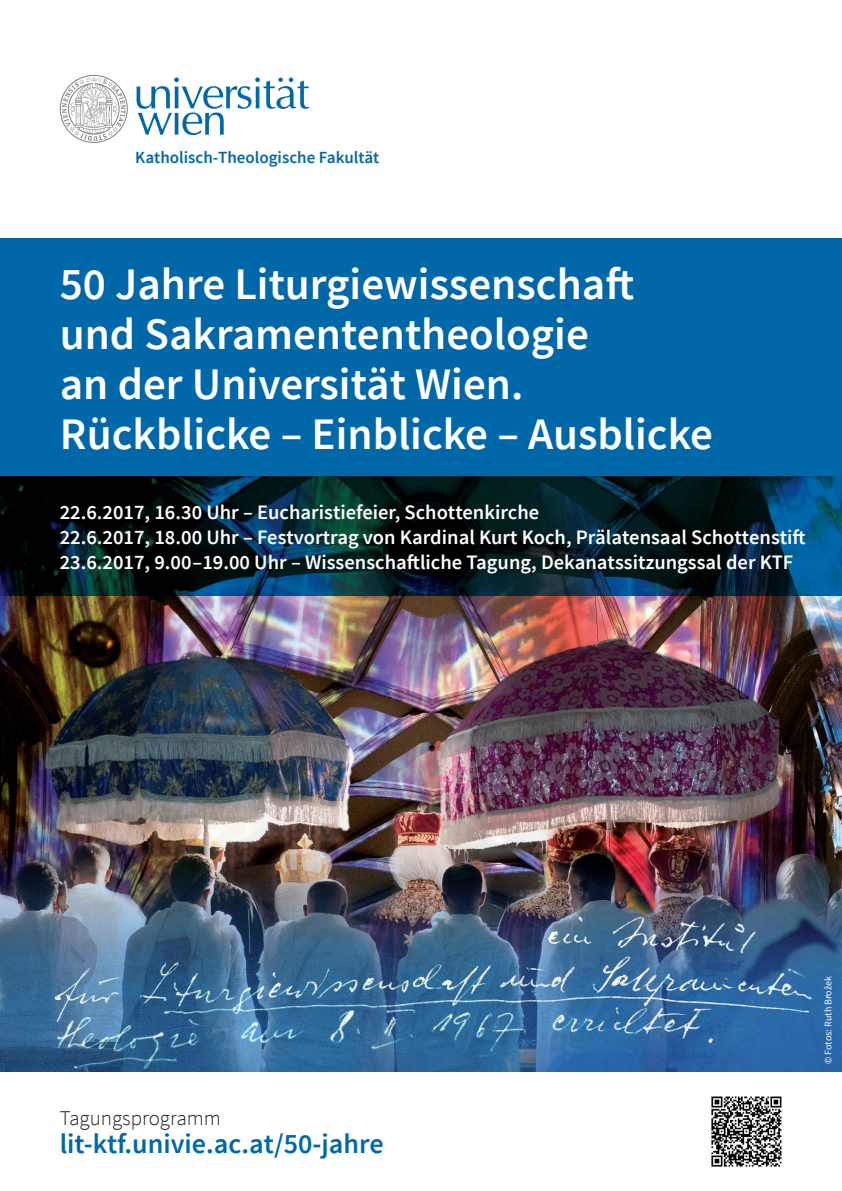
<style>
.page{position:relative;width:842px;height:1191px;background:#fff}
.page>*{position:absolute;margin:0;border:0;box-sizing:border-box;transform-origin:0 0}
.t1{font:600 45px/50px "Source Sans Pro";color:#fff}
.t2{font:600 28px "Source Sans Pro";color:#0068a9}
.t3{font:300 21px "Source Sans Pro";color:#231f20}
.t4{font:600 20.5px/25px "Source Sans Pro";color:#fff}
.t5{font:600 17px "Source Sans Pro";color:#0068a9}
.t6{font:10px "Source Sans Pro";color:#fff}
</style>
<div class="page">
<img style="left:0;top:477px;width:842px;height:594px">
<svg style="left:60px;top:75px;width:68px;height:68px"></svg>
<svg style="left:137px;top:77px;width:172px;height:58px"></svg>
<div style="left:0;top:238px;width:842px;height:238px;background:#0068a9"></div>
<img style="left:0;top:476px;width:842px;height:1px">
<img style="left:711px;top:1096px;width:71px;height:71px">
<p class="t5" style="left:135px;top:147px;width:246px">Katholisch-Theologische Fakultät</p>
<h1 class="t1" style="left:60px;top:260px;width:655px">50 Jahre Liturgiewissenschaft und Sakramententheologie<br>an der Universität Wien.<br>Rückblicke – Einblicke – Ausblicke</h1>
<p class="t4" style="left:60px;top:500px;width:747px">22.6.2017, 16.30 Uhr – Eucharistiefeier, Schottenkirche<br>22.6.2017, 18.00 Uhr – Festvortrag von Kardinal Kurt Koch, Prälatensaal Schottenstift<br>23.6.2017, 9.00 –19.00 Uhr – Wissenschaftliche Tagung, Dekanatssitzungssal der KTF</p>
<p class="t3" style="left:60px;top:1105px;width:163px">Tagungsprogramm</p>
<h2 class="t2" style="left:60px;top:1126px;width:325px">lit-ktf.univie.ac.at/50-jahre</h2>
<p class="t6" style="left:822px;top:1064px;width:89px;rotate:-90deg">© Fotos: Ruth Brožek</p>
</div>
